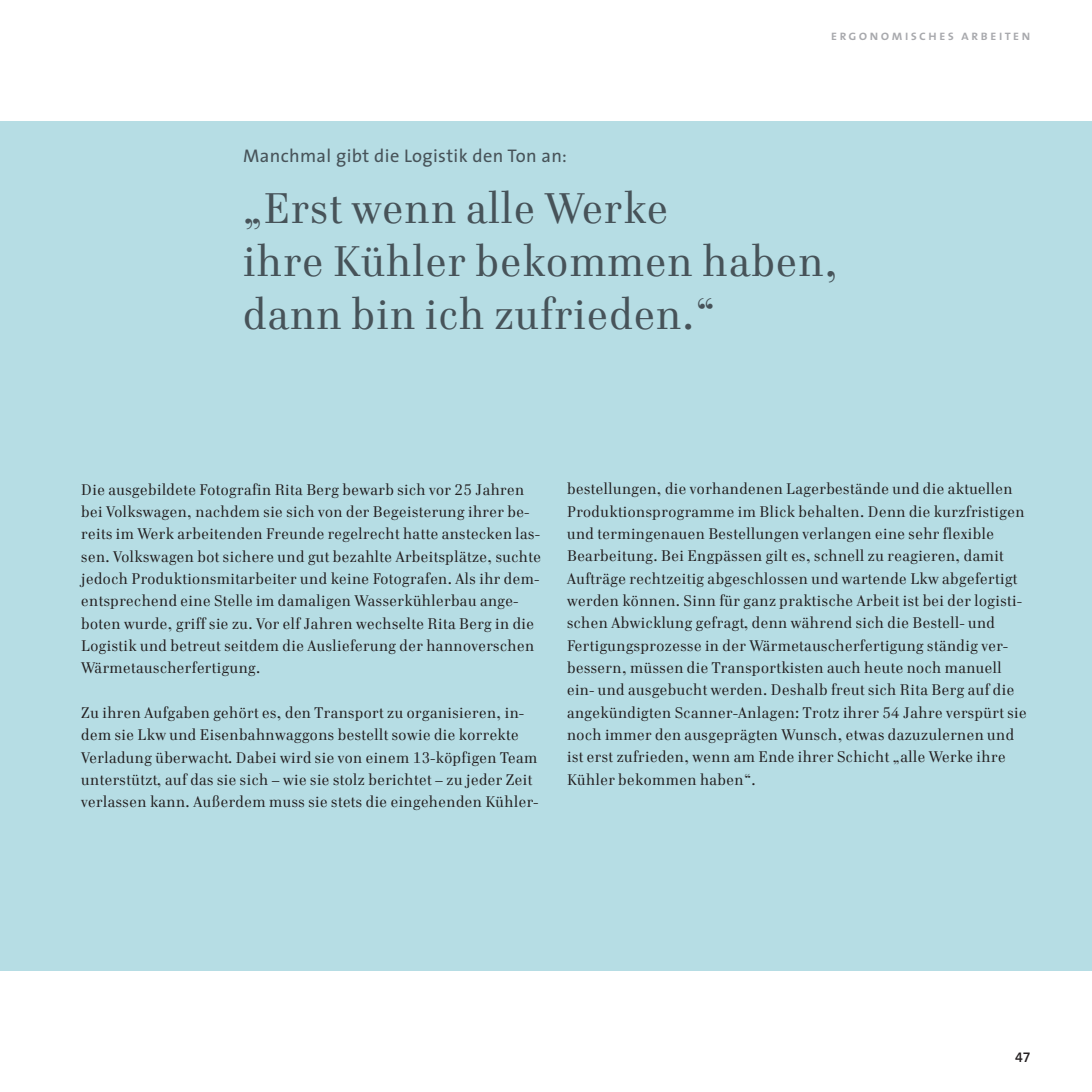
<style>
.page{position:relative;width:1092px;height:1092px;background:#fff}
.page>*{position:absolute;margin:0;border:0;box-sizing:border-box;transform-origin:0 0}
.t1{font:43.75px/52.5px "Cellini TF";letter-spacing:.03em;color:#475359}
.t2{font:18.38px "The Sans";letter-spacing:.02em;color:#475359}
.t3{font:15.75px/22.4px "Cellini TF";letter-spacing:.03em;color:#231f20}
.t4{font:14px "The Sans Semi Bold Caps";letter-spacing:.15em;color:#a8a9ad}
.t5{font:14px "The Sans Semi Bold Expert";color:#231f20}
</style>
<div class="page">
<div style="left:0;top:121px;width:1091px;height:849px;background:#b6dde4"></div>
<p class="t2" style="left:243px;top:141px;width:325px">Manchmal gibt die Logistik den Ton an:</p>
<p class="t4" style="left:830px;top:23px;width:201px">ergonomisches arbeiten</p>
<h1 class="t1" style="left:243px;top:182px;width:596px">„Erst wenn alle Werke<br>ihre Kühler bekommen haben, dann bin ich zufrieden.“</h1>
<p class="t3" style="left:81px;top:478px;width:461px">Die ausgebildete Fotografin Rita Berg bewarb sich vor 25 Jahren bei Volkswagen, nachdem sie sich von der Begeisterung ihrer be&shy;reits im Werk arbeitenden Freunde regelrecht hatte anstecken las&shy;sen. Volkswagen bot sichere und gut bezahlte Arbeitsplätze, suchte jedoch Produktionsmitarbeiter und keine Fotografen. Als ihr dem&shy;entsprechend eine Stelle im damaligen Wasserkühlerbau ange&shy;boten wurde, griff sie zu. Vor elf Jahren wechselte Rita Berg in die Logistik und betreut seitdem die Auslieferung der hannoverschen Wärmetauscherfertigung.</p>
<p class="t3" style="left:81px;top:701px;width:458px">Zu ihren Aufgaben gehört es, den Transport zu organisieren, in&shy;dem sie Lkw und Eisenbahnwaggons bestellt sowie die korrekte Verladung überwacht. Dabei wird sie von einem 13-köpfigen Team unterstützt, auf das sie sich – wie sie stolz berichtet – zu jeder Zeit verlassen kann. Außerdem muss sie stets die eingehenden Kühler-</p>
<p class="t3" style="left:567px;top:478px;width:461px">bestellungen, die vorhandenen Lagerbestände und die aktuellen Produktionsprogramme im Blick behalten. Denn die kurzfristigen und termingenauen Bestellungen verlangen eine sehr flexible Bearbeitung. Bei Engpässen gilt es, schnell zu reagieren, damit Aufträge rechtzeitig abgeschlossen und wartende Lkw abgefertigt werden können. Sinn für ganz praktische Arbeit ist bei der logisti&shy;schen Abwicklung gefragt, denn während sich die Bestell- und Fertigungsprozesse in der Wärmetauscherfertigung ständig ver&shy;bessern, müssen die Transportkisten auch heute noch manuell ein- und ausgebucht werden. Deshalb freut sich Rita Berg auf die angekündigten Scanner-Anlagen: Trotz ihrer 54 Jahre verspürt sie noch immer den ausgeprägten Wunsch, etwas dazuzulernen und ist erst zufrieden, wenn am Ende ihrer Schicht „alle Werke ihre Kühler bekommen haben“.</p>
<p class="t5" style="left:1015px;top:1045px;width:17px">47</p>
</div>
